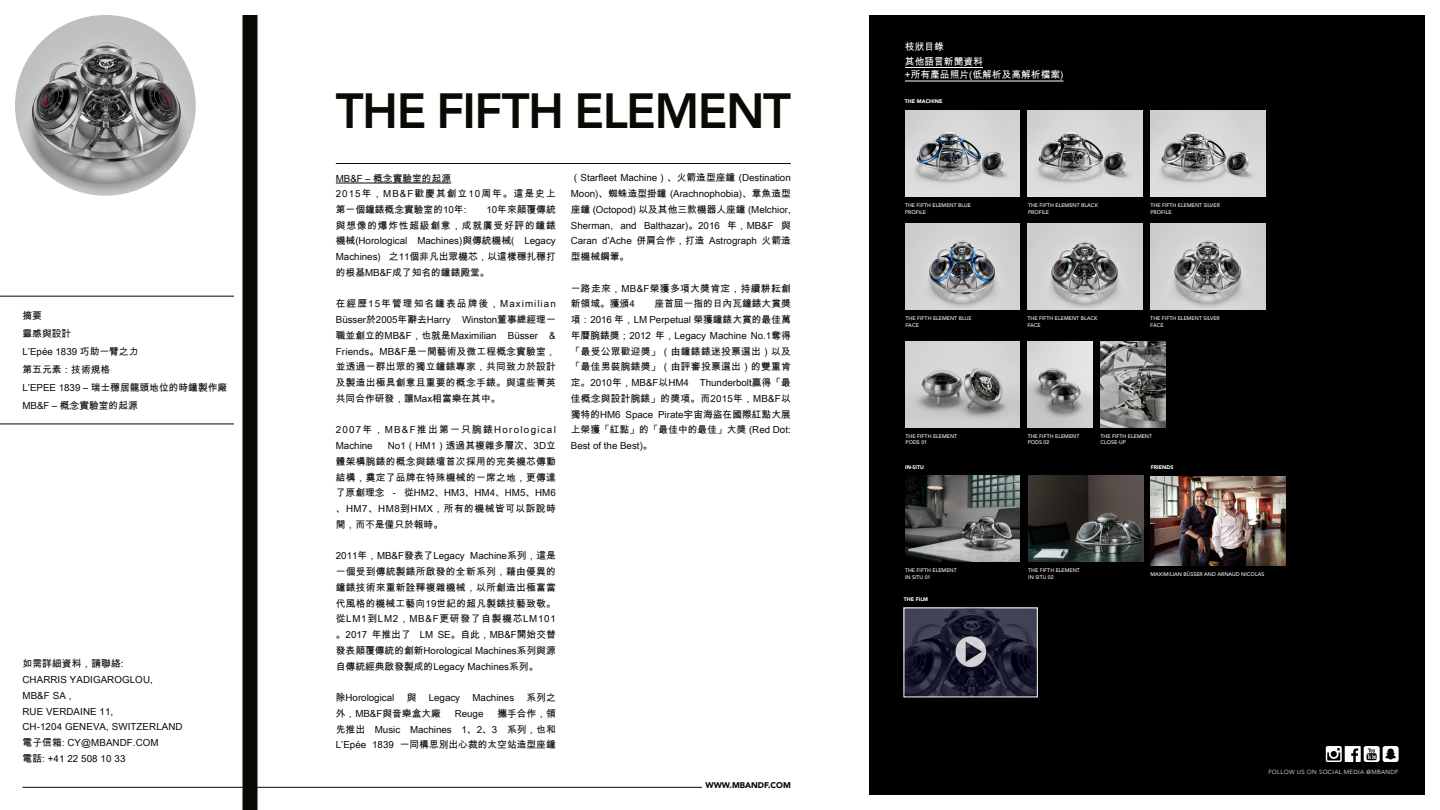
<style>
.page{position:relative;width:1440px;height:810px;background:#fff}
.page>*{position:absolute;margin:0;border:0;box-sizing:border-box;transform-origin:0 0}
.t1{font:800 48.97px "Avenir LT Std";letter-spacing:-.03em;color:#0b0904}
.t2{font:9.75px/15.8px "Arial Unicode MS";color:#0b0904;text-align:justify}
.t3{font:9.75px/15.8px "Arial Unicode MS";letter-spacing:.13em;color:#0b0904}
.t4{font:9.75px/15.8px "Arial Unicode MS";letter-spacing:.035em;color:#0b0904}
.t5{font:9.75px/14.8px "Arial Unicode MS";color:#fff}
.t6{font:900 8.25px "Avenir";color:#000}
.t7{font:300 6px "Avenir";letter-spacing:.05em;color:#fff}
.t8{font:500 5.25px/6.8px "Avenir LT Std";color:#fff}
.t9{font:900 5.25px "Avenir LT Std";color:#fff}
</style>
<div class="page">
<hr style="left:22px;top:787px;width:680px;height:1px;background:#0b0904">
<hr style="left:336px;top:163px;width:455px;height:1px;background:#0b0904">
<img style="left:15px;top:15px;width:181px;height:181px;border-radius:90px">
<div style="left:242px;top:15px;width:15px;height:795px;background:#0b0904"></div>
<hr style="left:0;top:296px;width:234px;height:1px;background:#0b0904">
<hr style="left:0;top:424px;width:234px;height:1px;background:#0b0904">
<div style="left:869px;top:15px;width:556px;height:780px;background:#000"></div>
<div style="left:1383px;top:746px;width:16px;height:16px;background:#fff;border-radius:3px"></div>
<svg style="left:1385px;top:749px;width:11px;height:10px"></svg>
<svg style="left:1326px;top:746px;width:35px;height:16px"></svg>
<svg style="left:1364px;top:746px;width:16px;height:16px"></svg>
<svg style="left:1367px;top:748px;width:10px;height:12px"></svg>
<hr style="left:336px;top:183px;width:115px;height:1px;background:#0b0904">
<hr style="left:905px;top:67px;width:78px;height:1px;background:#fff">
<hr style="left:905px;top:81px;width:158px;height:1px;background:#fff">
<img style="left:906px;top:610px;width:130px;height:85px">
<svg style="left:956px;top:636px;width:30px;height:31px"></svg>
<img style="left:1151px;top:476px;width:135px;height:89px">
<img style="left:905px;top:110px;width:115px;height:86px">
<img style="left:1028px;top:110px;width:115px;height:86px">
<img style="left:1151px;top:110px;width:114px;height:86px">
<img style="left:1100px;top:341px;width:65px;height:86px">
<img style="left:1028px;top:224px;width:114px;height:86px">
<img style="left:905px;top:224px;width:115px;height:86px">
<img style="left:1150px;top:224px;width:115px;height:86px">
<img style="left:905px;top:341px;width:115px;height:86px">
<img style="left:905px;top:476px;width:115px;height:86px">
<img style="left:1028px;top:476px;width:115px;height:86px">
<img style="left:1028px;top:341px;width:65px;height:86px">
<p class="t2" style="left:22px;top:306px;width:206px;line-height:18px;text-align:left">摘要<br>靈感與設計<br>L’Epée 1839 巧助一臂之力<br>第五元素：技術規格<br>L’EPEE 1839 – 瑞士穩居龍頭地位的時鐘製作廠<br>MB&amp;F – 概念實驗室的起源</p>
<p class="t2" style="left:22px;top:656px;width:162px;text-align:left">如需詳細資料，請聯絡:<br>CHARRIS YADIGAROGLOU,<br>MB&amp;F SA ,<br>RUE VERDAINE 11,<br>CH-1204 GENEVA, SWITZERLAND電子信箱: CY@MBANDF.COM<br>電話: +41 22 508 10 33</p>
<h1 class="t1" style="left:336px;top:82px;width:457px">THE FIFTH ELEMENT</h1>
<p class="t2" style="left:336px;top:170px;width:222px;text-align:left">MB&amp;F – 概念實驗室的起源<br>2015年，MB&amp;F歡慶其創立10周年。這是史上第一個鐘錶概念實驗室的10年:</p>
<p class="t2" style="left:336px;top:201px;width:221px;text-indent:151px">10年來顛覆傳統與想像的爆炸性超級創意，成就廣受好評的鐘錶機械(Horological Machines)與傳統機械( Legacy Machines) 之11個非凡出眾機芯，以這樣穩扎穩打的根基MB&amp;F成了知名的鐘錶殿堂。</p>
<p class="t2" style="left:336px;top:296px;width:222px">在經歷15年管理知名鐘表品牌後，Maximilian Büsser於2005年辭去Harry Winston董事總經理一職並創立的MB&amp;F，也就是Maximilian Büsser &amp; Friends。MB&amp;F是一間藝術及微工程概念實驗室，並透過一群出眾的獨立鐘錶專家，共同致力於設計及製造出極具創意且重要的概念手錶。與這些菁英共同合作研發，讓Max相當樂在其中。</p>
<p class="t3" style="left:336px;top:422px;width:222px">2007年，MB&amp;F推出第一只腕錶Horological<br>Machine</p>
<p class="t2" style="left:336px;top:438px;width:222px;text-indent:52px">No1（HM1）透過其複雜多層次、3D立體架構腕錶的概念與錶壇首次採用的完美機芯傳動結構，奠定了品牌在特殊機械的一席之地，更傳達了原創理念 - 從HM2、HM3、HM4、HM5、HM6、HM7、HM8到HMX，所有的機械皆可以訴說時間，而不是僅只於報時。</p>
<p class="t2" style="left:336px;top:548px;width:222px">2011年，MB&amp;F發表了Legacy Machine系列，這是一個受到傳統製錶所啟發的全新系列，藉由優異的鐘錶技術來重新詮釋複雜機械，以所創造出極富當代風格的機械工藝向19世紀的超凡製錶技藝致敬。從LM1到LM2，MB&amp;F更研發了自製機芯LM101。2017 年推出了 LM SE。自此，MB&amp;F開始交替發表顛覆傳統的創新Horological Machines系列與源自傳統經典啟發製成的Legacy Machines系列。</p>
<p class="t2" style="left:336px;top:690px;width:60px">除Horological</p>
<p class="t2" style="left:407px;top:690px;width:11px">與</p>
<p class="t2" style="left:429px;top:690px;width:33px">Legacy</p>
<p class="t2" style="left:473px;top:690px;width:43px">Machines</p>
<p class="t2" style="left:527px;top:690px;width:31px">系列之</p>
<p class="t2" style="left:336px;top:705px;width:107px">外，MB&amp;F與音樂盒大廠</p>
<p class="t2" style="left:455px;top:705px;width:30px">Reuge</p>
<p class="t2" style="left:336px;top:705px;width:221px;text-indent:161px">攜手合作，領先推出 Music Machines 1、2、3 系列，也和L’Epée 1839 一同構思別出心裁的太空站造型座鐘</p>
<p class="t2" style="left:571px;top:170px;width:221px">（Starfleet Machine）、火箭造型座鐘 (Destination Moon)、蜘蛛造型掛鐘 (Arachnophobia)、章魚造型座鐘 (Octopod) 以及其他三款機器人座鐘 (Melchior, Sherman, and Balthazar)。2016 年，MB&amp;F 與Caran d’Ache 併肩合作，打造 Astrograph 火箭造型機械鋼筆。</p>
<p class="t4" style="left:571px;top:280px;width:222px">一路走來，MB&amp;F榮獲多項大獎肯定，持續耕耘創新領域。獲頒4</p>
<p class="t2" style="left:571px;top:296px;width:222px;text-indent:83px">座首屈一指的日內瓦鐘錶大賞獎項：2016 年，LM Perpetual 榮獲鐘錶大賞的最佳萬年曆腕錶獎；2012 年，Legacy Machine No.1奪得「最受公眾歡迎獎」（由鐘錶錶迷投票選出）以及「最佳男裝腕錶獎」（由評審投票選出）的雙重肯定。2010年，MB&amp;F以HM4 Thunderbolt贏得「最佳概念與設計腕錶」的獎項。而2015年，MB&amp;F以獨特的HM6 Space Pirate宇宙海盜在國際紅點大展上榮獲「紅點」的「最佳中的最佳」大獎 (Red Dot:<br>Best of the Best)。</p>
<p class="t6" style="left:705px;top:778px;width:87px">WWW.MBANDF.COM</p>
<p class="t5" style="left:905px;top:39px;width:79px">枝狀目錄<br>其他語言新聞資料</p>
<p class="t5" style="left:905px;top:67px;width:160px">+所有產品照片(低解析及高解析檔案)</p>
<p class="t9" style="left:905px;top:98px;width:39px">THE MACHINE</p>
<p class="t8" style="left:905px;top:202px;width:68px">THE FIFTH ELEMENT BLUE<br>PROFILE</p>
<p class="t8" style="left:1028px;top:202px;width:72px">THE FIFTH ELEMENT BLACK<br>PROFILE</p>
<p class="t8" style="left:1151px;top:202px;width:71px">THE FIFTH ELEMENT SILVER<br>PROFILE</p>
<p class="t8" style="left:906px;top:315px;width:68px">THE FIFTH ELEMENT BLUE<br>FACE</p>
<p class="t8" style="left:906px;top:433px;width:53px">THE FIFTH ELEMENT<br>PODS 01</p>
<p class="t8" style="left:1028px;top:315px;width:72px">THE FIFTH ELEMENT BLACK<br>FACE</p>
<p class="t8" style="left:1150px;top:315px;width:71px">THE FIFTH ELEMENT SILVER<br>FACE</p>
<p class="t8" style="left:1028px;top:433px;width:53px">THE FIFTH ELEMENT<br>PODS 02</p>
<p class="t8" style="left:1100px;top:433px;width:53px">THE FIFTH ELEMENT<br>CLOSE-UP</p>
<p class="t9" style="left:905px;top:464px;width:20px">IN-SITU</p>
<p class="t9" style="left:1151px;top:464px;width:24px">FRIENDS</p>
<p class="t8" style="left:905px;top:567px;width:53px">THE FIFTH ELEMENT<br>IN SITU 01</p>
<p class="t8" style="left:1028px;top:567px;width:53px">THE FIFTH ELEMENT<br>IN SITU 02</p>
<p class="t9" style="left:904px;top:596px;width:26px">THE FILM</p>
<p class="t8" style="left:1150px;top:571px;width:115px">MAXIMILIAN BÜSSER AND ARNAUD NICOLAS</p>
<p class="t7" style="left:1268px;top:768px;width:132px">FOLLOW US ON SOCIAL MEDIA @MBANDF</p>
</div>
